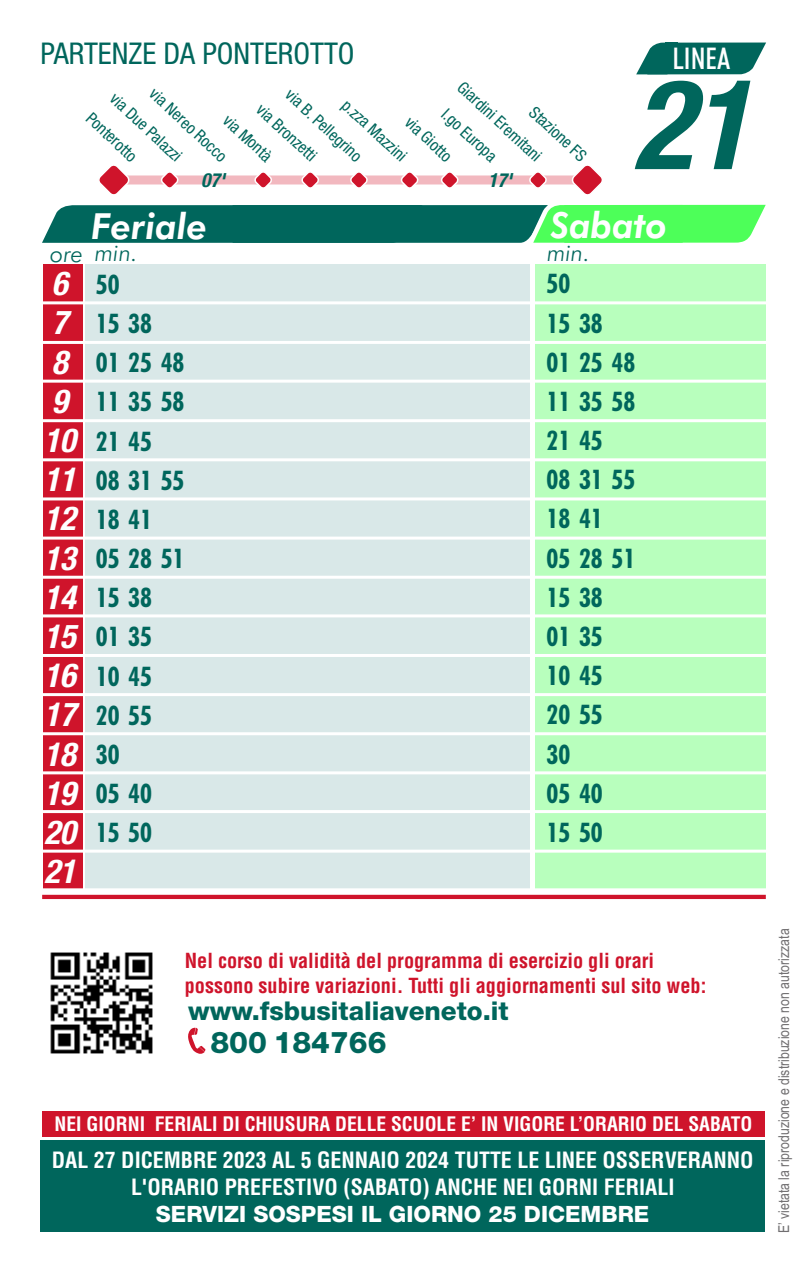
<style>
.page{position:relative;width:808px;height:1276px;background:#fff}
.page>*{position:absolute;margin:0;border:0;box-sizing:border-box;transform-origin:0 0}
.t1{font:italic 700 condensed 124.8px "Helvetica Neue LT Std";color:#00665c}
.t2{font:italic 800 36px "Futura BT";color:#fff}
.t3{font:italic 700 condensed 33px/39.3px "Helvetica Neue LT Std";letter-spacing:-.01em;color:#fff}
.t4{font:condensed 30px "Helvetica Neue LT Std";color:#00665c}
.t5{font:800 30px "Helvetica Neue LT Std";color:#00665c}
.t6{font:500 condensed 30px "Futura BT";color:#fff}
.t7{font:700 condensed 27px/39.3px "Futura BT";color:#00665c}
.t8{font:800 25.8px "Helvetica Neue LT Std";color:#00665c}
.t9{font:italic 300 24px "Futura BT";color:#00665c}
.t10{font:800 22.5px "Helvetica Neue LT Std";color:#fff}
.t11{font:700 condensed 21.9px/27.3px "Helvetica";color:#fff;text-align:center}
.t12{font:700 condensed 20.4px/25.2px "Helvetica";color:#cf142b}
.t13{font:700 condensed 19.5px "Helvetica";color:#fff}
.t14{font:italic 700 condensed 19.5px "Helvetica Neue LT Std";color:#00665c}
.t15{font:condensed 16.5px "Helvetica Neue LT Std";color:#00665c}
.t16{font:15px "Arial Narrow";color:#706e70}
</style>
<div class="page">
<div style="left:535px;top:264px;width:230px;height:626px;background:#b8ffbd"></div>
<div style="left:86px;top:264px;width:444px;height:626px;background:#d9e8e8"></div>
<div style="left:43px;top:264px;width:40px;height:626px;background:#cf142b"></div>
<hr style="left:30px;top:771px;width:757px;height:3px;background:#fff">
<hr style="left:30px;top:732px;width:757px;height:3px;background:#fff">
<hr style="left:30px;top:810px;width:757px;height:3px;background:#fff">
<hr style="left:30px;top:654px;width:757px;height:3px;background:#fff">
<hr style="left:30px;top:614px;width:757px;height:3px;background:#fff">
<hr style="left:30px;top:693px;width:757px;height:3px;background:#fff">
<hr style="left:30px;top:888px;width:757px;height:3px;background:#fff">
<hr style="left:30px;top:849px;width:757px;height:3px;background:#fff">
<hr style="left:30px;top:458px;width:757px;height:3px;background:#fff">
<hr style="left:30px;top:419px;width:757px;height:3px;background:#fff">
<hr style="left:30px;top:497px;width:757px;height:3px;background:#fff">
<hr style="left:30px;top:341px;width:757px;height:3px;background:#fff">
<hr style="left:30px;top:301px;width:757px;height:3px;background:#fff">
<hr style="left:30px;top:380px;width:757px;height:3px;background:#fff">
<hr style="left:30px;top:576px;width:757px;height:3px;background:#fff">
<hr style="left:30px;top:536px;width:757px;height:3px;background:#fff">
<div style="left:41px;top:1139px;width:724px;height:92px;background:#00665c"></div>
<svg style="left:188px;top:1027px;width:17px;height:27px"></svg>
<img style="left:50px;top:952px;width:103px;height:102px">
<hr style="left:42px;top:895px;width:724px;height:4px;background:#cf142b">
<svg style="left:636px;top:43px;width:130px;height:31px;background:#267c74"></svg>
<div style="left:665px;top:43px;width:12px;height:31px;background:#00665c"></div>
<svg style="left:42px;top:165px;width:724px;height:78px"></svg>
<div style="left:42px;top:1110px;width:723px;height:26px;background:#cf142b"></div>
<h3 class="t4" style="left:41px;top:42px;width:315px">PARTENZE DA PONTEROTTO</h3>
<p class="t15" style="left:464px;top:80px;width:110px;rotate:43deg">Giardini Eremitani</p>
<p class="t15" style="left:156px;top:87px;width:100px;rotate:43deg">via Nereo Rocco</p>
<p class="t15" style="left:292px;top:88px;width:99px;rotate:43deg">via B. Pellegrino</p>
<p class="t15" style="left:117px;top:92px;width:93px;rotate:43deg">via Due Palazzi</p>
<p class="t15" style="left:349px;top:98px;width:83px;rotate:43deg">p.zza Mazzini</p>
<p class="t15" style="left:263px;top:103px;width:77px;rotate:43deg">via Bronzetti</p>
<p class="t15" style="left:536px;top:105px;width:73px;rotate:43deg">Stazione FS</p>
<p class="t15" style="left:448px;top:107px;width:70px;rotate:43deg">l.go Europa</p>
<p class="t15" style="left:93px;top:111px;width:64px;rotate:43deg">Ponterotto</p>
<p class="t15" style="left:230px;top:113px;width:61px;rotate:43deg">via Montà</p>
<p class="t15" style="left:412px;top:115px;width:58px;rotate:43deg">via Giotto</p>
<p class="t14" style="left:201px;top:173px;width:25px">07'</p>
<p class="t14" style="left:488px;top:173px;width:25px">17'</p>
<h3 class="t6" style="left:673px;top:47px;width:59px">LINEA</h3>
<h1 class="t1" style="left:632px;top:80px;width:120px">21</h1>
<h2 class="t2" style="left:91px;top:211px;width:118px">Feriale</h2>
<h2 class="t2" style="left:551px;top:210px;width:118px">Sabato</h2>
<h3 class="t9" style="left:50px;top:243px;width:89px">ore min.</h3>
<h3 class="t9" style="left:547px;top:242px;width:45px">min.</h3>
<h3 class="t3" style="left:44px;top:268px;width:33px">6<br>7<br>8<br>9<br>10<br>11<br>12<br>13<br>14<br>15<br>16<br>17<br>18<br>19<br>20<br>21</h3>
<h3 class="t7" style="left:96px;top:267px;width:90px">50<br>15 38<br>01 25 48<br>11 35 58<br>21 45<br>08 31 55<br>18 41<br>05 28 51<br>15 38<br>01 35<br>10 45<br>20 55<br>30<br>05 40<br>15 50</h3>
<h3 class="t7" style="left:547px;top:267px;width:90px">50<br>15 38<br>01 25 48<br>11 35 58<br>21 45<br>08 31 55<br>18 41<br>05 28 51<br>15 38<br>01 35<br>10 45<br>20 55<br>30<br>05 40<br>15 50</h3>
<p class="t12" style="left:185px;top:949px;width:523px">Nel corso di validità del programma di esercizio gli orari possono subire variazioni. Tutti gli aggiornamenti sul sito web:</p>
<h3 class="t8" style="left:188px;top:1002px;width:322px">www.fsbusitaliaveneto.it</h3>
<h3 class="t5" style="left:210px;top:1031px;width:178px">800 184766</h3>
<p class="t13" style="left:55px;top:1116px;width:699px">NEI GIORNI FERIALI DI CHIUSURA DELLE SCUOLE E’ IN VIGORE L’ORARIO DEL SABATO</p>
<h3 class="t11" style="left:52px;top:1148px;width:703px">DAL 27 DICEMBRE 2023 AL 5 GENNAIO 2024 TUTTE LE LINEE OSSERVERANNO<br>L'ORARIO PREFESTIVO (SABATO) ANCHE NEI GORNI FERIALI</h3>
<h3 class="t10" style="left:156px;top:1205px;width:495px">SERVIZI SOSPESI IL GIORNO 25 DICEMBRE</h3>
<p class="t16" style="left:778px;top:1233px;width:306px;rotate:-90deg">E’ vietata la riproduzione e distribuzione non autorizzata</p>
</div>
